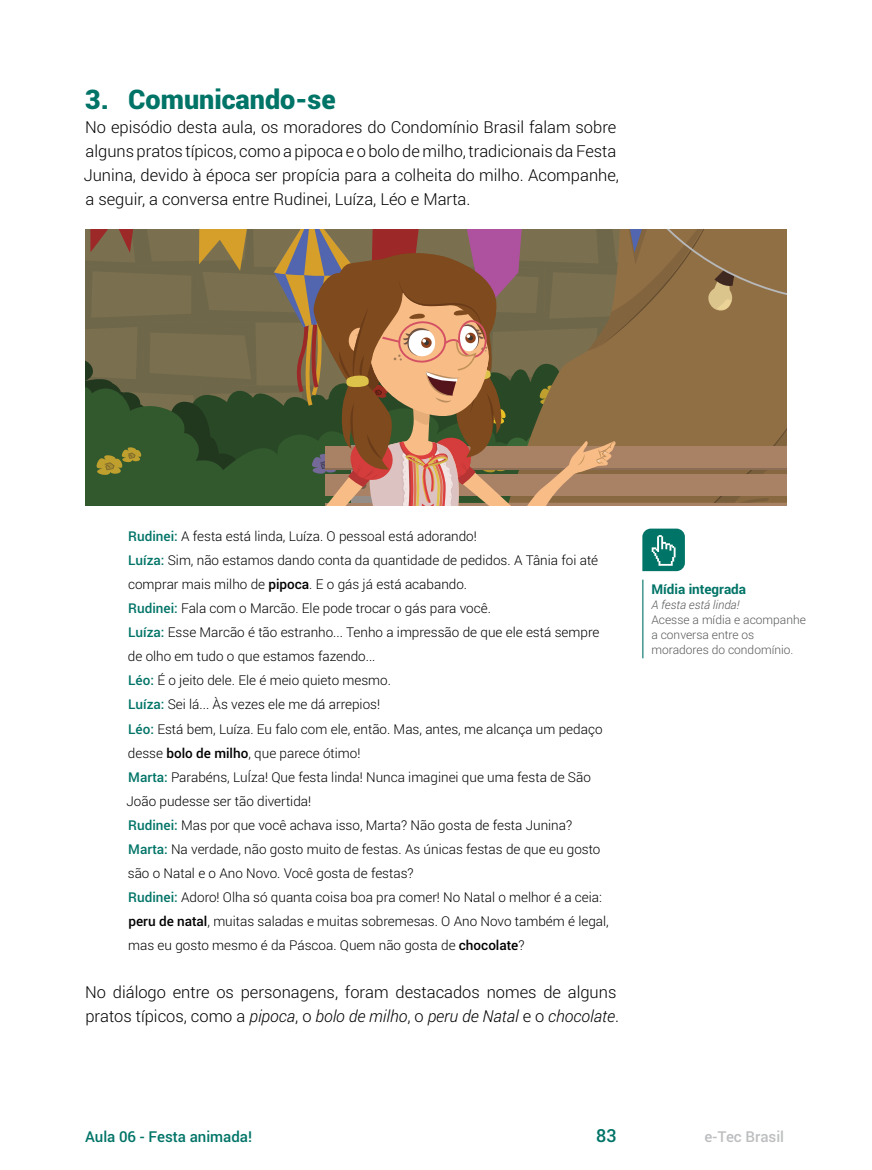
<style>
.page{position:relative;width:872px;height:1170px;background:#fff}
.page>*{position:absolute;margin:0;border:0;box-sizing:border-box;transform-origin:0 0}
.t1{font:900 27px "Roboto";color:#007467}
.t2{font:500 18px "Roboto";color:#007467}
.t3{font:300 16.5px/24px "Roboto";color:#000}
.t4{font:500 15px "Roboto";color:#007467}
.t5{font:500 15px "Roboto";color:#bcbec0}
.t6{font:300 13.5px/24px "Roboto";color:#000}
.t7{font:700 13.5px "Roboto";color:#007467}
.t8{font:300 12px/15px "Roboto";color:#58595b}
.t9{font:italic 300 12px "Roboto";color:#58595b}
.s1{font-weight:500;color:#007467}
.s2{font-weight:500}
.s3{font-style:italic}
</style>
<div class="page">
<svg style="left:85px;top:229px;width:702px;height:277px;background:#836d4a"></svg>
<hr style="left:642px;top:579px;width:1px;height:79px;background:#007467">
<svg style="left:642px;top:528px;width:43px;height:43px;background:#28897e"></svg>
<h1 class="t1" style="left:85px;top:80px;width:252px">3. Comunicando-se</h1>
<p class="t3" style="left:84px;top:115px;width:537px">No episódio desta aula, os moradores do Condomínio Brasil falam sobre alguns pratos típicos, como a pipoca e o bolo de milho, tradicionais da Festa Junina, devido à época ser propícia para a colheita do milho. Acompanhe, a seguir, a conversa entre Rudinei, Luíza, Léo e Marta.</p>
<p class="t6" style="left:127px;top:524px;width:484px"><span class="s1">Rudinei:</span> A festa está linda, Luíza. O pessoal está adorando!<br><span class="s1">Luíza:</span> Sim, não estamos dando conta da quantidade de pedidos. A Tânia foi até comprar mais milho de <span class="s2">pipoca</span>. E o gás já está acabando.<br><span class="s1">Rudinei:</span> Fala com o Marcão. Ele pode trocar o gás para você.<br><span class="s1">Luíza:</span> Esse Marcão é tão estranho... Tenho a impressão de que ele está sempre de olho em tudo o que estamos fazendo...<br><span class="s1">Léo:</span> É o jeito dele. Ele é meio quieto mesmo.<br><span class="s1">Luíza:</span> Sei lá... Às vezes ele me dá arrepios!<br><span class="s1">Léo:</span> Está bem, Luíza. Eu falo com ele, então. Mas, antes, me alcança um pedaço desse <span class="s2">bolo de milho</span>, que parece ótimo!<br><span class="s1">Marta:</span> Parabéns, LuÍza! Que festa linda! Nunca imaginei que uma festa de São João pudesse ser tão divertida!<br><span class="s1">Rudinei:</span> Mas por que você achava isso, Marta? Não gosta de festa Junina?<br><span class="s1">Marta:</span> Na verdade, não gosto muito de festas. As únicas festas de que eu gosto são o Natal e o Ano Novo. Você gosta de festas?<br><span class="s1">Rudinei:</span> Adoro! Olha só quanta coisa boa pra comer! No Natal o melhor é a ceia: <span class="s2">peru de natal</span>, muitas saladas e muitas sobremesas. O Ano Novo também é legal, mas eu gosto mesmo é da Páscoa. Quem não gosta de <span class="s2">chocolate</span>?</p>
<p class="t3" style="left:85px;top:979px;width:535px">No diálogo entre os personagens, foram destacados nomes de alguns pratos típicos, como a <span class="s3">pipoca</span>, o <span class="s3">bolo de milho</span>, o <span class="s3">peru de Natal</span> e o <span class="s3">chocolate</span>.</p>
<p class="t7" style="left:651px;top:580px;width:96px">Mídia integrada</p>
<p class="t9" style="left:651px;top:596px;width:89px">A festa está linda!</p>
<p class="t8" style="left:651px;top:612px;width:156px">Acesse a mídia e acompanhe a conversa entre os moradores do condomínio.</p>
<p class="t4" style="left:85px;top:1125px;width:168px">Aula 06 - Festa animada!</p>
<h2 class="t2" style="left:596px;top:1122px;width:22px">83</h2>
<p class="t5" style="left:704px;top:1125px;width:81px">e-Tec Brasil</p>
</div>
